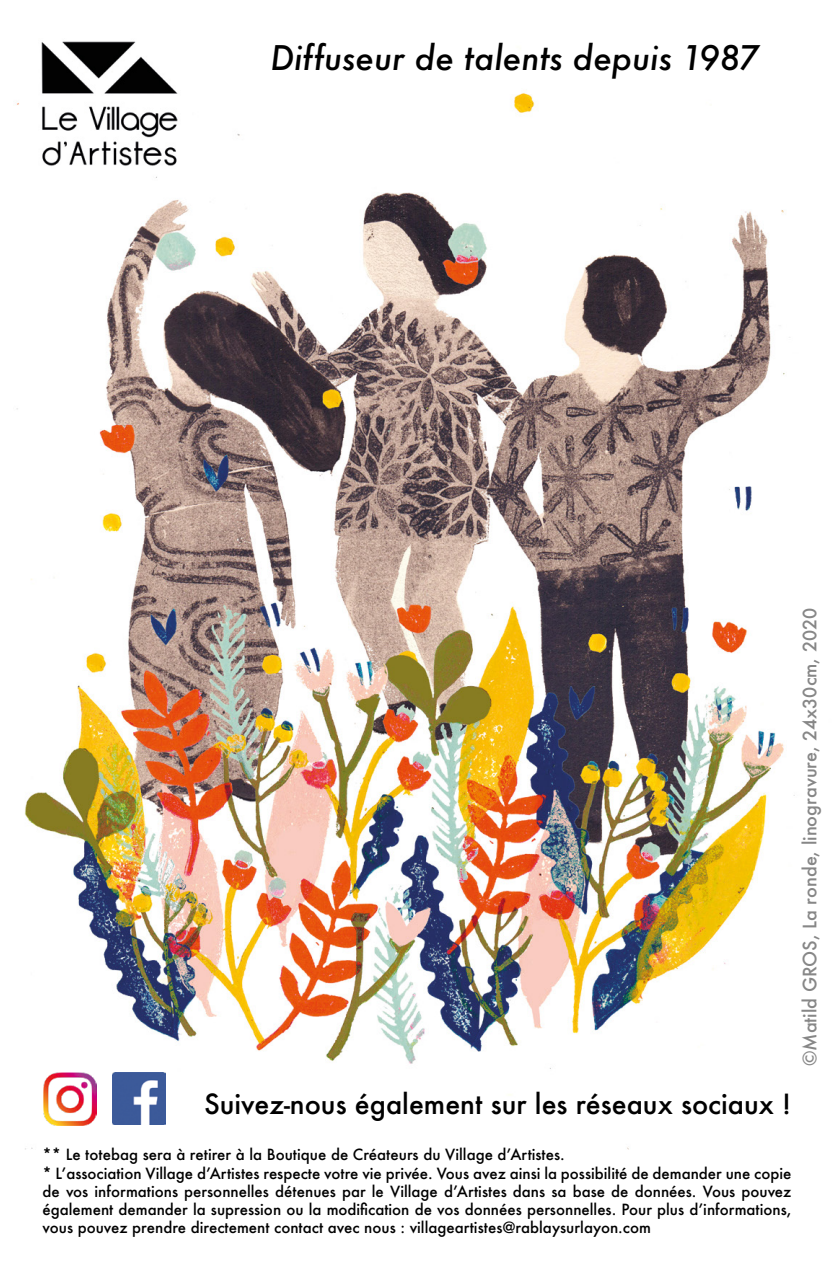
<style>
.page{position:relative;width:834px;height:1268px;background:#fff}
.page>*{position:absolute;margin:0;border:0;box-sizing:border-box;transform-origin:0 0}
.t1{font:italic 500 33px "Futura";color:#000}
.t2{font:500 27px "Futura";color:#000}
.t3{font:500 18px "Futura";color:#878787}
.t4{font:500 15px/18px "Futura";color:#000}
</style>
<div class="page">
<img style="left:16px;top:93px;width:800px;height:1057px">
<img style="left:113px;top:1071px;width:52px;height:53px">
<img style="left:43px;top:1071px;width:54px;height:54px">
<img style="left:38px;top:41px;width:142px;height:127px">
<h1 class="t1" style="left:270px;top:35px;width:490px">Diffuseur de talents depuis 1987</h1>
<h2 class="t2" style="left:204px;top:1085px;width:588px">Suivez-nous également sur les réseaux sociaux !</h2>
<p class="t3" style="left:797px;top:1065px;width:459px;rotate:-90deg">©Matild GROS, La ronde, linogravure, 24x30cm, 2020</p>
<p class="t4" style="left:43px;top:1145px;width:750px">** Le totebag sera à retirer à la Boutique de Créateurs du Village d’Artistes.<br>* L’association Village d’Artistes respecte votre vie privée. Vous avez ainsi la possibilité de demander une copie de vos informations personnelles détenues par le Village d’Artistes dans sa base de données. Vous pouvez également demander la supression ou la modification de vos données personnelles. Pour plus d’informations, vous pouvez prendre directement contact avec nous : villageartistes@rablaysurlayon.com</p>
</div>
